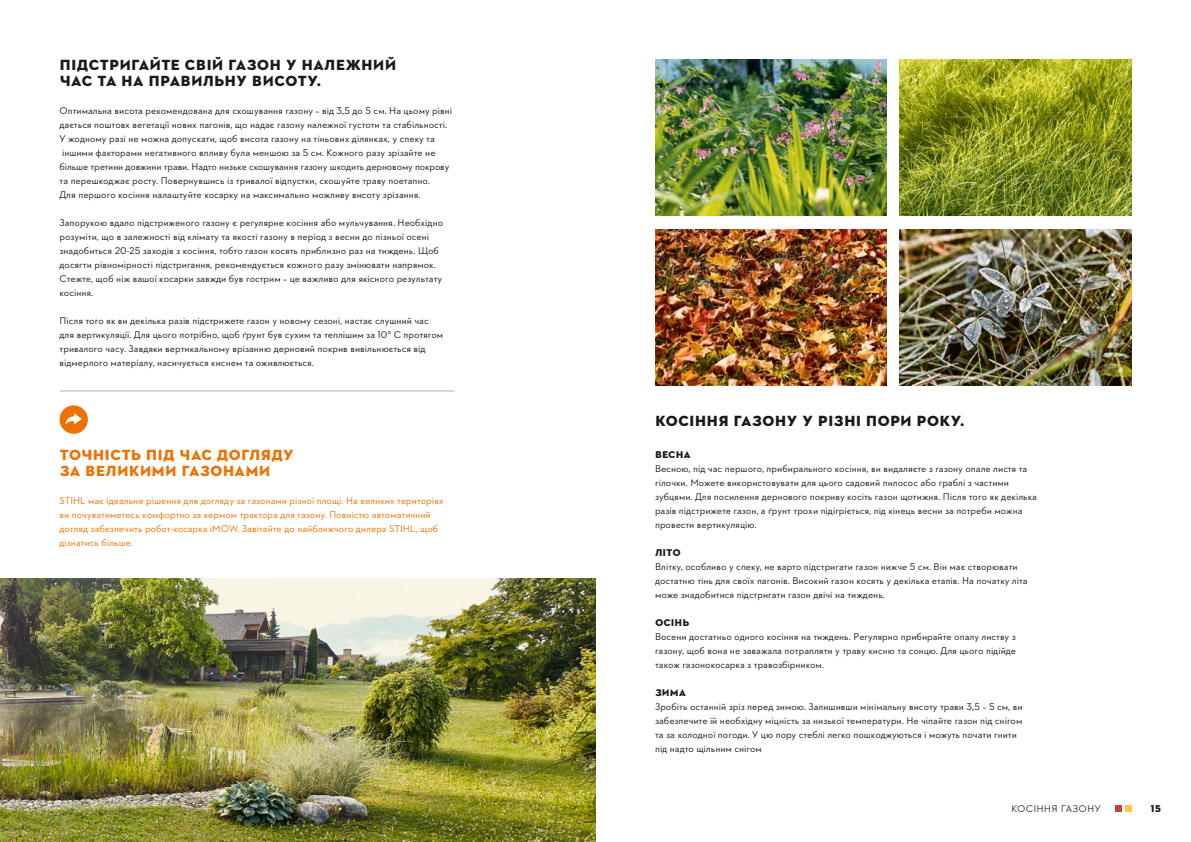
<style>
.page{position:relative;width:1191px;height:842px;background:#fff}
.page>*{position:absolute;margin:0;border:0;box-sizing:border-box;transform-origin:0 0}
.t1{font:15px/16.5px "STIHL Contraface Display Titling";color:#1a1a18}
.t2{font:15px/16.5px "STIHL Contraface Display Titling";color:#ee7100}
.t3{font:10px/14px "STIHL Contraface Text";color:#1a1a18}
.t4{font:10px/14px "STIHL Contraface Text";color:#ee7100}
.t5{font:10px "STIHL Contraface Display Titling";color:#1a1a18}
.t6{font:500 10px "STIHL Contraface Display";color:#1a1a18}
</style>
<div class="page">
<img style="left:655px;top:60px;width:232px;height:155px">
<img style="left:655px;top:230px;width:232px;height:156px">
<img style="left:899px;top:60px;width:232px;height:155px">
<img style="left:899px;top:230px;width:232px;height:156px">
<img style="left:0;top:578px;width:595px;height:264px">
<div style="left:60px;top:405px;width:28px;height:29px;background:#ee7100;border-radius:50%"></div>
<svg style="left:65px;top:413px;width:17px;height:11px"></svg>
<div style="left:1115px;top:805px;width:6px;height:7px;background:#c93e3e"></div>
<div style="left:1124px;top:805px;width:7px;height:7px;background:#fdc543"></div>
<hr style="left:60px;top:391px;width:394px;height:1px;background:#b1b2b3">
<h1 class="t1" style="left:60px;top:56px;width:338px">Підстригайте свій газон у належний час та на правильну висоту.</h1>
<p class="t3" style="left:60px;top:104px;width:394px">Оптимальна висота рекомендована для скошування газону – від 3,5 до 5 см. На цьому рівні дається поштовх вегетації нових пагонів, що надає газону належної густоти та стабільності.<br>У жодному разі не можна допускати, щоб висота газону на тіньових ділянках, у спеку та іншими факторами негативного впливу була меншою за 5 см. Кожного разу зрізайте не більше третини довжини трави. Надто низьке скошування газону шкодить дерновому покрову та перешкоджає росту. Повернувшись із тривалої відпустки, скошуйте траву поетапно.<br>Для першого косіння налаштуйте косарку на максимально можливу висоту зрізання.</p>
<p class="t3" style="left:60px;top:216px;width:385px">Запорукою вдало підстриженого газону є регулярне косіння або мульчування. Необхідно розуміти, що в залежності від клімату та якості газону в період з весни до пізньої осені знадобиться 20-25 заходів з косіння, тобто газон косять приблизно раз на тиждень. Щоб досягти рівномірності підстригання, рекомендується кожного разу змінювати напрямок.<br>Стежте, щоб ніж вашої косарки завжди був гострим – це важливо для якісного результату косіння.</p>
<p class="t3" style="left:60px;top:314px;width:385px">Після того як ви декілька разів підстрижете газон у новому сезоні, настає слушний час для вертикуляції. Для цього потрібно, щоб ґрунт був сухим та теплішим за 10° C протягом тривалого часу. Завдяки вертикальному врізанню дерновий покрив вивільнюється від відмерлого матеріалу, насичується киснем та оживлюється.</p>
<h1 class="t2" style="left:60px;top:446px;width:236px">Точність під час догляду за великими газонами</h1>
<p class="t4" style="left:60px;top:494px;width:386px">STIHL має ідеальне рішення для догляду за газонами різної площі. На великих територіях ви почуватиметесь комфортно за кермом трактора для газону. Повністю автоматичний догляд забезпечить робот-косарка iMOW. Завітайте до найближчого дилера STIHL, щоб дізнатись більше.</p>
<h1 class="t1" style="left:655px;top:412px;width:311px">Косіння газону у різні пори року.</h1>
<p class="t5" style="left:655px;top:448px;width:37px">Весна</p>
<p class="t3" style="left:655px;top:461px;width:383px">Весною, під час першого, прибирального косіння, ви видаляєте з газону опале листя та гілочки. Можете використовувати для цього садовий пилосос або граблі з частими зубцями. Для посилення дернового покриву косіть газон щотижня. Після того як декілька разів підстрижете газон, а ґрунт трохи підігріється, під кінець весни за потреби можна провести вертикуляцію.</p>
<p class="t5" style="left:655px;top:546px;width:27px">Літо</p>
<p class="t3" style="left:655px;top:559px;width:374px">Влітку, особливо у спеку, не варто підстригати газон нижче 5 см. Він має створювати достатню тінь для своїх пагонів. Високий газон косять у декілька етапів. На початку літа може знадобитися підстригати газон двічі на тиждень.</p>
<p class="t5" style="left:655px;top:616px;width:36px">Осінь</p>
<p class="t3" style="left:655px;top:629px;width:363px;text-align:justify">Восени достатньо одного косіння на тиждень. Регулярно прибирайте опалу листву з газону, щоб вона не заважала потрапляти у траву кисню та сонцю. Для цього підійде також газонокосарка з травозбірником.</p>
<p class="t5" style="left:655px;top:686px;width:33px">Зима</p>
<p class="t3" style="left:655px;top:699px;width:369px">Зробіть останній зріз перед зимою. Залишивши мінімальну висоту трави 3,5 – 5 см, ви забезпечите їй необхідну міцність за низької температури. Не чіпайте газон під снігом та за холодної погоди. У цю пору стеблі легко пошкоджуються і можуть почати гнити під надто щільним снігом</p>
<p class="t6" style="left:1011px;top:803px;width:91px">Косіння газону</p>
<p class="t5" style="left:1150px;top:802px;width:12px">15</p>
</div>
